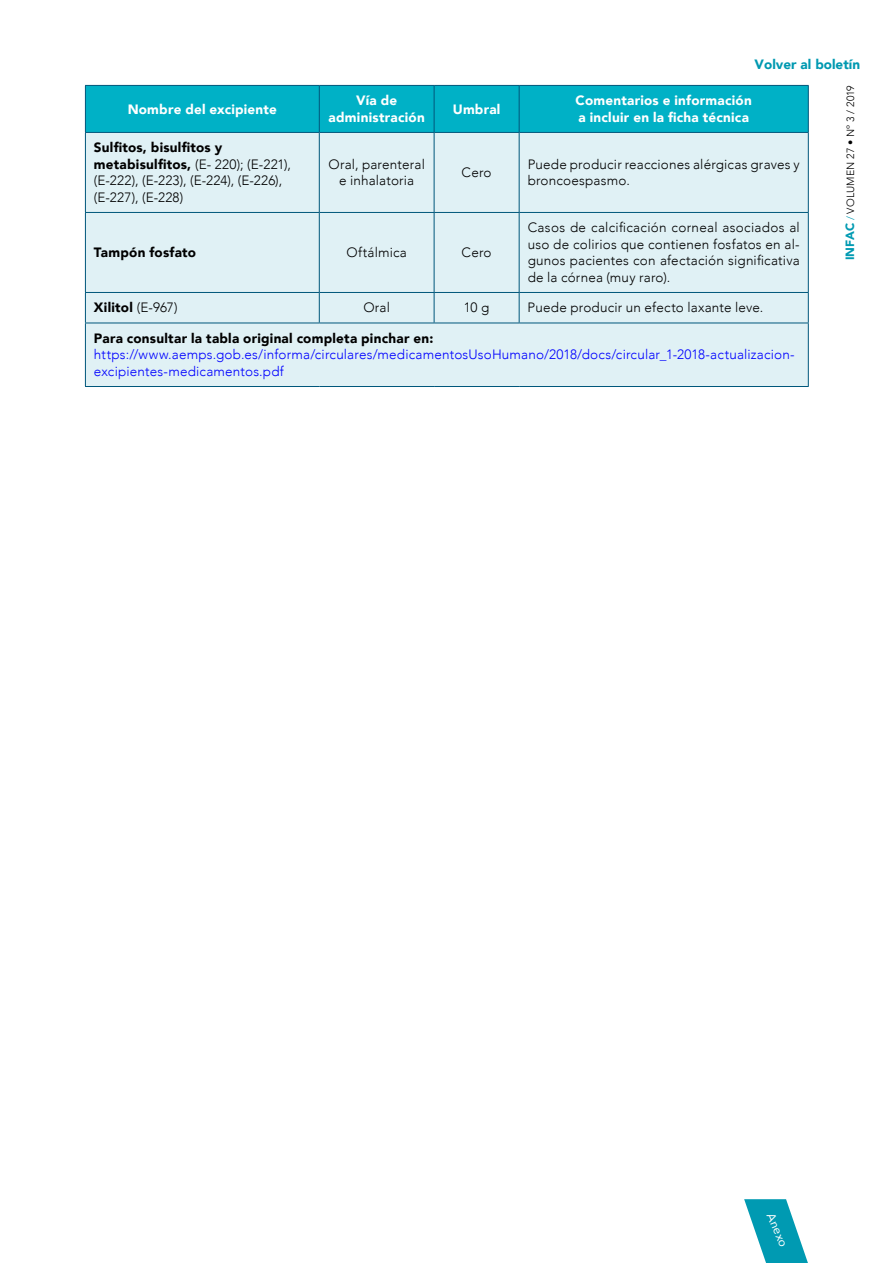
<style>
.page{position:relative;width:893px;height:1263px;background:#fff}
.page>*{position:absolute;margin:0;border:0;box-sizing:border-box;transform-origin:0 0}
.TABLA_texto{font:300 13.5px/16.5px "Avenir";letter-spacing:.015em;color:#000}
.TABLA_texto-2{font:300 13.5px/16.5px "Avenir";letter-spacing:.015em;color:#00f}
.TABLA_cabecera{font:900 13.5px/16.5px "Avenir";letter-spacing:.015em;color:#fff;text-align:center}
.TABLA_texto-3{font:900 13.5px "Avenir";letter-spacing:.015em;color:#000}
.t1{font:900 13.5px "Avenir";color:#0099b1}
.t2{font:12px "Avenir";color:#fff}
.t3{font:300 10.5px "Avenir";letter-spacing:.015em;color:#000}
.s1{font-weight:900}
.s2{font-weight:300}
.s3{font-weight:900;font-size:12px;color:#009ab2}
.s4{color:#009ab2}
</style>
<div class="page">
<div style="left:86px;top:86px;width:722px;height:46px;background:#00b1c6"></div>
<div style="left:86px;top:133px;width:722px;height:253px;background:#e0f1f5"></div>
<hr style="left:319px;top:86px;width:1px;height:46px;background:#00577b">
<hr style="left:434px;top:86px;width:1px;height:46px;background:#00577b">
<hr style="left:519px;top:86px;width:1px;height:46px;background:#00577b">
<hr style="left:319px;top:133px;width:1px;height:79px;background:#00577b">
<hr style="left:434px;top:133px;width:1px;height:79px;background:#00577b">
<hr style="left:519px;top:133px;width:1px;height:79px;background:#00577b">
<hr style="left:85px;top:212px;width:234px;height:1px;background:#00577b">
<hr style="left:319px;top:212px;width:115px;height:1px;background:#00577b">
<hr style="left:319px;top:213px;width:1px;height:79px;background:#00577b">
<hr style="left:434px;top:212px;width:85px;height:1px;background:#00577b">
<hr style="left:434px;top:213px;width:1px;height:79px;background:#00577b">
<hr style="left:519px;top:212px;width:290px;height:1px;background:#00577b">
<hr style="left:519px;top:213px;width:1px;height:79px;background:#00577b">
<hr style="left:85px;top:292px;width:234px;height:1px;background:#00577b">
<hr style="left:319px;top:292px;width:115px;height:1px;background:#00577b">
<hr style="left:319px;top:293px;width:1px;height:30px;background:#00577b">
<hr style="left:434px;top:292px;width:85px;height:1px;background:#00577b">
<hr style="left:434px;top:293px;width:1px;height:30px;background:#00577b">
<hr style="left:519px;top:292px;width:290px;height:1px;background:#00577b">
<hr style="left:519px;top:293px;width:1px;height:30px;background:#00577b">
<hr style="left:85px;top:323px;width:234px;height:1px;background:#00577b">
<hr style="left:319px;top:323px;width:115px;height:1px;background:#00577b">
<hr style="left:434px;top:323px;width:85px;height:1px;background:#00577b">
<hr style="left:519px;top:323px;width:290px;height:1px;background:#00577b">
<hr style="left:85px;top:133px;width:1px;height:79px;background:#00577b">
<hr style="left:808px;top:133px;width:1px;height:79px;background:#00577b">
<hr style="left:85px;top:213px;width:1px;height:79px;background:#00577b">
<hr style="left:808px;top:213px;width:1px;height:79px;background:#00577b">
<hr style="left:85px;top:293px;width:1px;height:30px;background:#00577b">
<hr style="left:808px;top:293px;width:1px;height:30px;background:#00577b">
<hr style="left:85px;top:323px;width:1px;height:63px;background:#00577b">
<hr style="left:808px;top:323px;width:1px;height:63px;background:#00577b">
<hr style="left:85px;top:386px;width:234px;height:1px;background:#00577b">
<hr style="left:319px;top:386px;width:115px;height:1px;background:#00577b">
<hr style="left:434px;top:386px;width:85px;height:1px;background:#00577b">
<hr style="left:519px;top:386px;width:290px;height:1px;background:#00577b">
<hr style="left:85px;top:85px;width:234px;height:1px;background:#00577b">
<hr style="left:85px;top:86px;width:1px;height:46px;background:#00577b">
<hr style="left:319px;top:85px;width:115px;height:1px;background:#00577b">
<hr style="left:434px;top:85px;width:85px;height:1px;background:#00577b">
<hr style="left:519px;top:85px;width:290px;height:1px;background:#00577b">
<hr style="left:808px;top:86px;width:1px;height:46px;background:#00577b">
<hr style="left:85px;top:132px;width:234px;height:1px;background:#00577b">
<hr style="left:319px;top:132px;width:115px;height:1px;background:#00577b">
<hr style="left:434px;top:132px;width:85px;height:1px;background:#00577b">
<hr style="left:519px;top:132px;width:290px;height:1px;background:#00577b">
<svg style="left:744px;top:1199px;width:64px;height:64px"></svg>
<p class="t1" style="left:755px;top:52px;width:107px">Volver al boletín</p>
<p class="TABLA_cabecera" style="left:128px;top:100px;width:151px">Nombre del excipiente</p>
<p class="TABLA_cabecera" style="left:329px;top:92px;width:98px">Vía de administración</p>
<p class="TABLA_cabecera" style="left:453px;top:100px;width:49px">Umbral</p>
<p class="TABLA_cabecera" style="left:576px;top:92px;width:178px;text-align:left">Comentarios e información a incluir en la ficha técnica</p>
<p class="TABLA_texto" style="left:94px;top:139px;width:199px"><span class="s1">Sulfitos, bisulfitos y metabisulfitos,</span> (E- 220); (E-221), (E-222), (E-223), (E-224), (E-226), (E-227), (E-228)</p>
<p class="TABLA_texto" style="left:328px;top:156px;width:98px;text-align:center">Oral, parenteral e inhalatoria</p>
<p class="TABLA_texto" style="left:462px;top:164px;width:31px">Cero</p>
<p class="TABLA_texto" style="left:528px;top:156px;width:274px">Puede producir reacciones alérgicas graves y broncoespasmo.</p>
<p class="TABLA_texto-3" style="left:94px;top:241px;width:104px">Tampón fosfato</p>
<p class="TABLA_texto" style="left:346px;top:244px;width:62px">Oftálmica</p>
<p class="TABLA_texto" style="left:462px;top:244px;width:31px">Cero</p>
<p class="TABLA_texto" style="left:528px;top:219px;width:274px;text-align:justify">Casos de calcificación corneal asociados al uso de colirios que contienen fosfatos en al&shy;gunos pacientes con afectación significativa de la córnea (muy raro).</p>
<p class="TABLA_texto-3" style="left:94px;top:296px;width:85px">Xilitol <span class="s2">(E-967)</span></p>
<p class="TABLA_texto" style="left:363px;top:299px;width:28px">Oral</p>
<p class="TABLA_texto" style="left:464px;top:299px;width:27px">10 g</p>
<p class="TABLA_texto" style="left:528px;top:299px;width:237px">Puede producir un efecto laxante leve.</p>
<p class="TABLA_texto-3" style="left:94px;top:327px;width:341px">Para consultar la tabla original completa pinchar en:</p>
<p class="TABLA_texto-2" style="left:94px;top:346px;width:702px">https://www.aemps.gob.es/informa/circulares/medicamentosUsoHumano/2018/docs/circular_1-2018-actualizacion&shy;excipientes-medicamentos.pdf</p>
<p class="t3" style="left:844px;top:260px;width:177px;rotate:-90deg"><span class="s3">INFAC</span> <span class="s4">/</span> VOLUMEN 27 • Nº 3 / 2019</p>
<p class="t2" style="left:779px;top:1209px;width:37px;rotate:67deg">Anexo</p>
</div>
